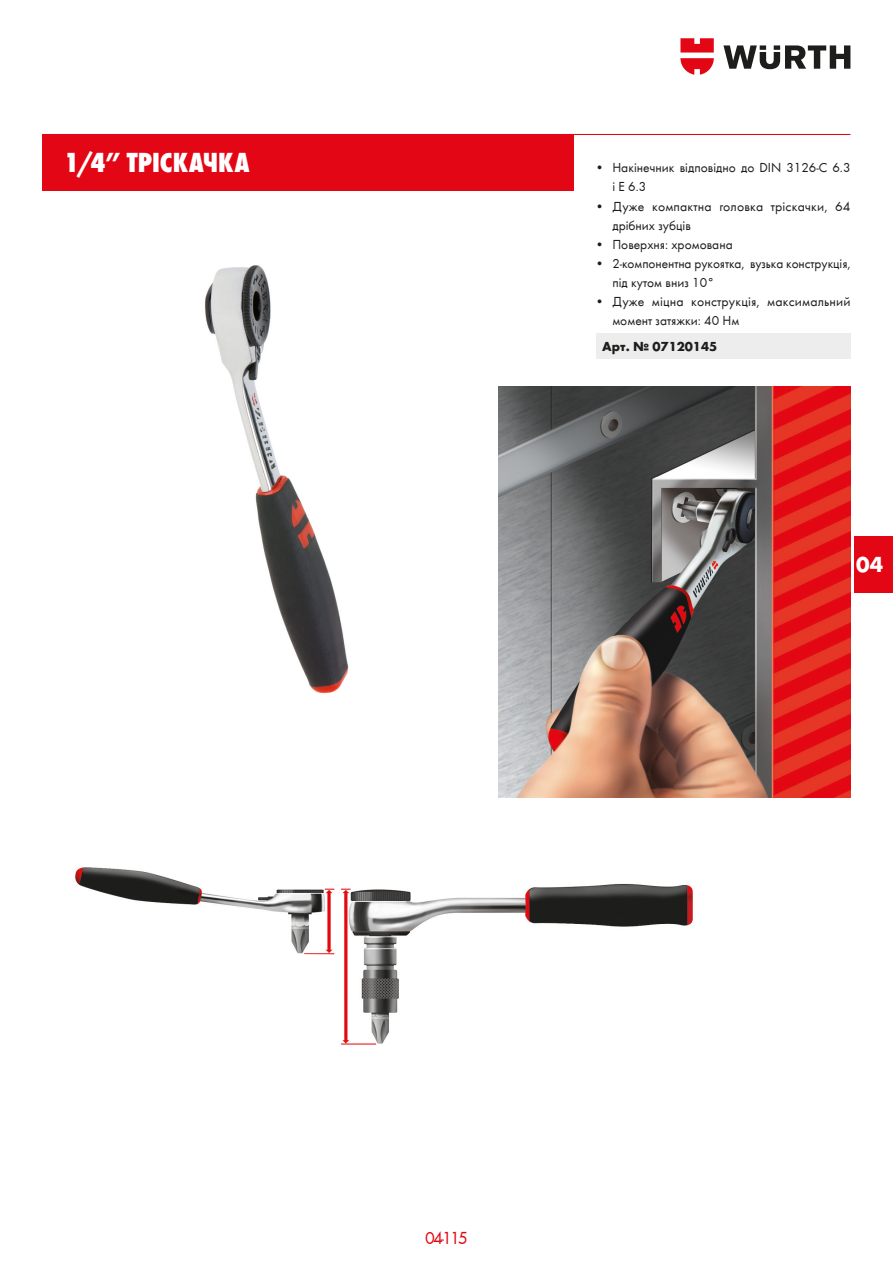
<style>
.page{position:relative;width:893px;height:1263px;background:#fff}
.page>*{position:absolute;margin:0;border:0;box-sizing:border-box;transform-origin:0 0}
.t1{font:800 condensed 28.5px "Wuerth";letter-spacing:.005em;color:#fff}
.t2{font:700 22.5px "Wuerth";color:#fff}
.t3{font:18px "Wuerth";color:#e30614}
.t4{font:13.5px/19.2px "Wuerth";color:#1d1d1b}
.t5{font:700 13.5px "Wuerth";color:#1d1d1b}
.s1{font-weight:700;font-stretch:normal}
</style>
<div class="page">
<svg style="left:723px;top:45px;width:127px;height:24px"></svg>
<svg style="left:680px;top:38px;width:34px;height:37px"></svg>
<div style="left:854px;top:536px;width:39px;height:56px;background:#e30614"></div>
<hr style="left:43px;top:134px;width:807px;height:1px;background:#e30614">
<div style="left:43px;top:134px;width:531px;height:57px;background:#e30614"></div>
<img style="left:204px;top:265px;width:145px;height:429px">
<img style="left:499px;top:387px;width:351px;height:410px">
<img style="left:75px;top:867px;width:618px;height:178px">
<div style="left:596px;top:333px;width:254px;height:26px;background:#ededed"></div>
<h1 class="t1" style="left:64px;top:143px;width:187px">1/4<span class="s1">”</span> ТРІСКАЧКА</h1>
<p class="t4" style="left:612px;top:157px;width:240px;text-indent:-17px">• Накінечник відповідно до DIN 3126-C 6.3 і E 6.3</p>
<p class="t4" style="left:612px;top:196px;width:240px;text-indent:-17px">• Дуже компактна головка тріскачки, 64 дрібних зубців</p>
<p class="t4" style="left:595px;top:234px;width:139px">• Поверхня: хромована</p>
<p class="t4" style="left:612px;top:253px;width:240px;text-indent:-17px">• 2-компонентна рукоятка, вузька конструкція, під кутом вниз 10°</p>
<p class="t4" style="left:612px;top:291px;width:240px;text-indent:-17px">• Дуже міцна конструкція, максимальний момент затяжки: 40 Нм</p>
<p class="t5" style="left:602px;top:336px;width:116px">Арт. № 07120145</p>
<h3 class="t3" style="left:425px;top:1225px;width:44px">04-115</h3>
<h2 class="t2" style="left:856px;top:548px;width:28px">04</h2>
</div>
